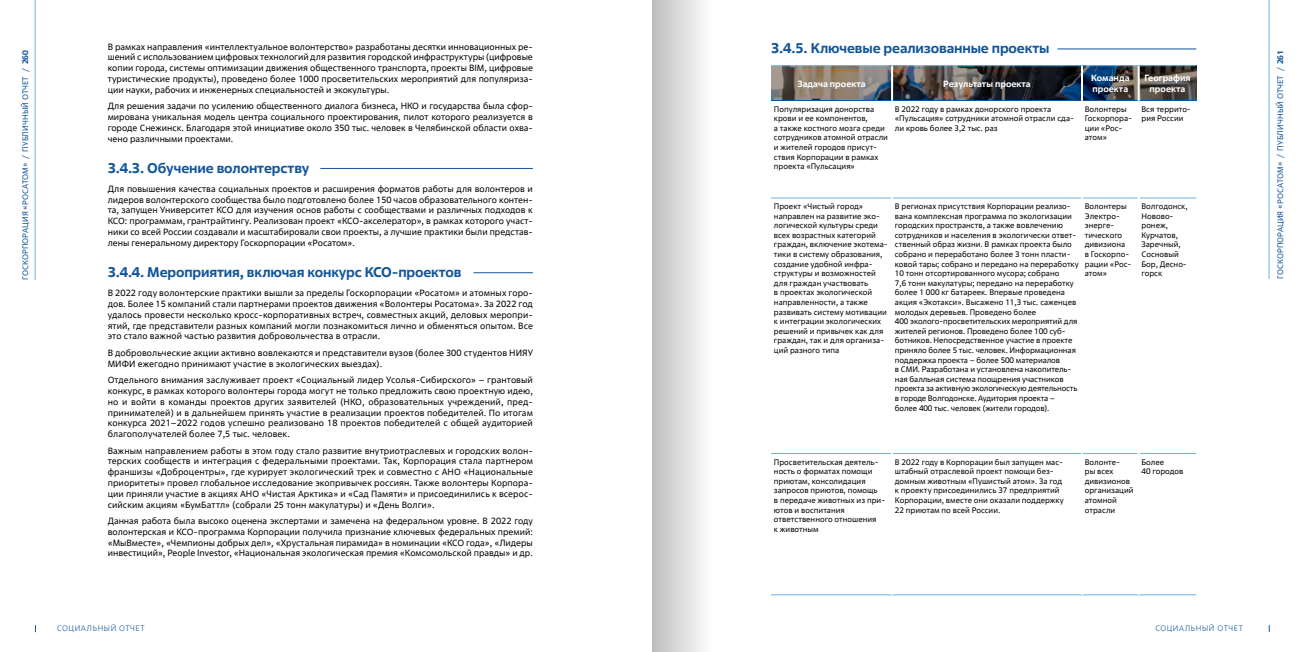
<style>
.page{position:relative;width:1304px;height:652px;background:#fff}
.page>*{position:absolute;margin:0;border:0;box-sizing:border-box;transform-origin:0 0}
.t1{font:700 14px "Rosatom";letter-spacing:-.01em;color:#11559b}
.t2{font:9px/10.8px "Rosatom";letter-spacing:.01em;color:#000;text-align:justify}
.t3{font:700 9px/10.8px "Rosatom";color:#fff}
.t4{font:8px/9.6px "Rosatom";color:#000}
.t5{font:8px "Rosatom";letter-spacing:.01em;color:#11559b}
.t6{font:300 8px "Rosatom";letter-spacing:.07em;color:#11559b}
.t7{font:700 8px "Rosatom";color:#11559b}
.s1{font-weight:700}
</style>
<div class="page">
<hr style="left:35px;top:0;width:1px;height:280px;background:#6bb1e2">
<hr style="left:1269px;top:0;width:1px;height:279px;background:#6bb1e2">
<svg style="left:771px;top:67px;width:425px;height:33px;background:#4e4d4e"></svg>
<hr style="left:320px;top:168px;width:213px;height:1px;background:#11559b">
<hr style="left:473px;top:273px;width:60px;height:1px;background:#11559b">
<hr style="left:1057px;top:49px;width:139px;height:1px;background:#11559b">
<hr style="left:771px;top:66px;width:121px;height:1px;background:#6bb1e2">
<hr style="left:771px;top:198px;width:120px;height:1px;background:#6bb1e2">
<hr style="left:771px;top:453px;width:120px;height:1px;background:#6bb1e2">
<hr style="left:771px;top:595px;width:121px;height:1px;background:#6bb1e2">
<hr style="left:893px;top:198px;width:188px;height:1px;background:#6bb1e2">
<hr style="left:893px;top:453px;width:188px;height:1px;background:#6bb1e2">
<hr style="left:892px;top:595px;width:190px;height:1px;background:#6bb1e2">
<hr style="left:1083px;top:198px;width:55px;height:1px;background:#6bb1e2">
<hr style="left:1140px;top:198px;width:56px;height:1px;background:#6bb1e2">
<hr style="left:1083px;top:453px;width:55px;height:1px;background:#6bb1e2">
<hr style="left:1140px;top:453px;width:56px;height:1px;background:#6bb1e2">
<hr style="left:1082px;top:595px;width:57px;height:1px;background:#6bb1e2">
<hr style="left:1139px;top:595px;width:57px;height:1px;background:#6bb1e2">
<hr style="left:771px;top:100px;width:120px;height:1px;background:#11559b">
<hr style="left:893px;top:100px;width:188px;height:1px;background:#11559b">
<hr style="left:1083px;top:100px;width:55px;height:1px;background:#11559b">
<hr style="left:1140px;top:100px;width:56px;height:1px;background:#11559b">
<hr style="left:892px;top:66px;width:190px;height:1px;background:#6bb1e2">
<hr style="left:1082px;top:66px;width:57px;height:1px;background:#6bb1e2">
<hr style="left:1139px;top:66px;width:57px;height:1px;background:#6bb1e2">
<hr style="left:891px;top:66px;width:2px;height:35px;background:#fff">
<hr style="left:1081px;top:66px;width:2px;height:35px;background:#fff">
<hr style="left:1138px;top:66px;width:2px;height:35px;background:#fff">
<div style="left:652px;top:0;width:68px;height:652px;background:linear-gradient(to right,#bebebe,#fff)"></div>
<p class="t7" style="left:20px;top:64px;width:16px;rotate:-90deg">260</p>
<p class="t5" style="left:20px;top:280px;width:213px;rotate:-90deg">ГОСКОРПОРАЦИЯ «РОСАТОМ» / ПУБЛИЧНЫЙ ОТЧЕТ /</p>
<p class="t2" style="left:108px;top:41px;width:427px">В рамках направления «интеллектуальное волонтерство» разработаны десятки инновационных ре&shy;шений с использованием цифровых технологий для развития городской инфраструктуры (цифровые копии города, системы оптимизации движения общественного транспорта, проекты BIM, цифровые туристические продукты), проведено более 1000 просветительских мероприятий для популяриза&shy;ции науки, рабочих и инженерных специальностей и экокультуры.</p>
<p class="t2" style="left:108px;top:101px;width:427px">Для решения задачи по усилению общественного диалога бизнеса, НКО и государства была сфор&shy;мирована уникальная модель центра социального проектирования, пилот которого реализуется в городе Снежинск. Благодаря этой инициативе около 350 тыс. человек в Челябинской области охва&shy;чено различными проектами.</p>
<h1 class="t1" style="left:108px;top:159px;width:203px">3.4.3. Обучение волонтерству</h1>
<p class="t2" style="left:108px;top:183px;width:427px">Для повышения качества социальных проектов и расширения форматов работы для волонтеров и лидеров волонтерского сообщества было подготовлено более 150 часов образовательного контен&shy;та, запущен Университет КСО для изучения основ работы с сообществами и различных подходов к КСО: программам, грантрайтингу. Реализован проект «КСО-акселератор», в рамках которого участ&shy;ники со всей России создавали и масштабировали свои проекты, а лучшие практики были представ&shy;лены генеральному директору Госкорпорации «Росатом».</p>
<h1 class="t1" style="left:108px;top:263px;width:355px">3.4.4. Мероприятия, включая конкурс КСО-проектов</h1>
<p class="t2" style="left:108px;top:288px;width:427px">В 2022 году волонтерские практики вышли за пределы Госкорпорации «Росатом» и атомных горо&shy;дов. Более 15 компаний стали партнерами проектов движения «Волонтеры Росатома». За 2022 год удалось провести несколько кросс-корпоративных встреч, совместных акций, деловых меропри&shy;ятий, где представители разных компаний могли познакомиться лично и обменяться опытом. Все это стало важной частью развития добровольчества в отрасли.</p>
<p class="t2" style="left:108px;top:347px;width:427px">В добровольческие акции активно вовлекаются и представители вузов (более 300 студентов НИЯУ<br>МИФИ ежегодно принимают участие в экологических выездах).</p>
<p class="t2" style="left:108px;top:374px;width:427px">Отдельного внимания заслуживает проект «Социальный лидер Усолья-Сибирского» – грантовый конкурс, в рамках которого волонтеры города могут не только предложить свою проектную идею, но и войти в команды проектов других заявителей (НКО, образовательных учреждений, пред&shy;принимателей) и в дальнейшем принять участие в реализации проектов победителей. По итогам конкурса 2021–2022 годов успешно реализовано 18 проектов победителей с общей аудиторией благополучателей более 7,5 тыс. человек.</p>
<p class="t2" style="left:108px;top:445px;width:427px">Важным направлением работы в этом году стало развитие внутриотраслевых и городских волон&shy;терских сообществ и интеграция с федеральными проектами. Так, Корпорация стала партнером франшизы «Доброцентры», где курирует экологический трек и совместно с АНО «Национальные приоритеты» провел глобальное исследование экопривычек россиян. Также волонтеры Корпора&shy;ции приняли участие в акциях АНО «Чистая Арктика» и «Сад Памяти» и присоединились к всерос&shy;сийским акциям «БумБаттл» (собрали 25 тонн макулатуры) и «День Волги».</p>
<p class="t2" style="left:108px;top:515px;width:427px">Данная работа была высоко оценена экспертами и замечена на федеральном уровне. В 2022 году волонтерская и КСО-программа Корпорации получила признание ключевых федеральных премий: «МыВместе», «Чемпионы добрых дел», «Хрустальная пирамида» в номинации «КСО года», «Лидеры инвестиций», People Investor, «Национальная экологическая премия «Комсомольской правды» и др.</p>
<h1 class="t1" style="left:771px;top:39px;width:280px">3.4.5. Ключевые реализованные проекты</h1>
<p class="t3" style="left:797px;top:78px;width:70px">Задача проекта</p>
<p class="t3" style="left:943px;top:78px;width:89px">Результаты проекта</p>
<p class="t3" style="left:1091px;top:72px;width:40px">Команда проекта</p>
<p class="t3" style="left:1144px;top:72px;width:48px;text-align:center">География проекта</p>
<p class="t4" style="left:774px;top:104px;width:116px">Популяризация донорства крови и ее компонентов,<br>а также костного мозга среди сотрудников атомной отрасли и жителей городов присут&shy;ствия Корпорации в рамках проекта «Пульсация»</p>
<p class="t4" style="left:895px;top:104px;width:181px">В 2022 году в рамках донорского проекта «Пульсация» сотрудники атомной отрасли сда&shy;ли кровь более 3,2 тыс. раз</p>
<p class="t4" style="left:1085px;top:104px;width:49px">Волонтеры<br>Госкорпора&shy;ции «Рос&shy;атом»</p>
<p class="t4" style="left:1141px;top:104px;width:51px">Вся террито&shy;рия России</p>
<p class="t4" style="left:774px;top:201px;width:115px">Проект «Чистый город» направлен на развитие эко&shy;логической культуры среди всех возрастных категорий граждан, включение экотема&shy;тики в систему образования, создание удобной инфра&shy;структуры и возможностей для граждан участвовать<br>в проектах экологической направленности, а также развивать систему мотивации к интеграции экологических решений и привычек как для граждан, так и для организа&shy;ций разного типа</p>
<p class="t4" style="left:895px;top:201px;width:185px">В регионах присутствия Корпорации реализо&shy;вана комплексная программа по экологизации городских пространств, а также вовлечению сотрудников и населения в экологически ответ&shy;ственный образ жизни. В рамках проекта было собрано и переработано более 3 тонн пласти&shy;ковой тары; собрано и передано на переработку 10 тонн отсортированного мусора; собрано<br>7,6 тонн макулатуры; передано на переработку более 1 000 кг батареек. Впервые проведена акция «Экотакси». Высажено 11,3 тыс. саженцев молодых деревьев. Проведено более<br>400 эколого-просветительских мероприятий для жителей регионов. Проведено более 100 суб&shy;ботников. Непосредственное участие в проекте приняло более 5 тыс. человек. Информационная поддержка проекта – более 500 материалов<br>в СМИ. Разработана и установлена накопитель&shy;ная балльная система поощрения участников проекта за активную экологическую деятельность в городе Волгодонске. Аудитория проекта – более 400 тыс. человек (жители городов).</p>
<p class="t4" style="left:1085px;top:201px;width:47px">Волонтеры<br>Электро&shy;энерге&shy;тического дивизиона в Госкорпо&shy;рации «Рос&shy;атом»</p>
<p class="t4" style="left:1141px;top:201px;width:48px">Волгодонск,<br>Новово&shy;ронеж,<br>Курчатов,<br>Заречный,<br>Сосновый<br>Бор, Десно&shy;горск</p>
<p class="t4" style="left:774px;top:457px;width:113px">Просветительская деятель&shy;ность о форматах помощи приютам, консолидация запросов приютов, помощь<br>в передаче животных из при&shy;ютов и воспитания ответственного отношения<br>к животным</p>
<p class="t4" style="left:895px;top:457px;width:170px">В 2022 году в Корпорации был запущен мас&shy;штабный отраслевой проект помощи без&shy;домным животным «Пушистый атом». За год к проекту присоединились 37 предприятий Корпорации, вместе они оказали поддержку 22 приютам по всей России.</p>
<p class="t4" style="left:1085px;top:457px;width:50px">Волонте-<br>ры всех дивизионов организаций атомной отрасли</p>
<p class="t4" style="left:1141px;top:457px;width:43px">Более<br>40 городов</p>
<p class="t6" style="left:57px;top:623px;width:89px">СОЦИАЛЬНЫЙ ОТЧЕТ</p>
<p class="t6" style="left:1155px;top:623px;width:89px">СОЦИАЛЬНЫЙ ОТЧЕТ</p>
<p class="t5" style="left:1275px;top:279px;width:230px;rotate:-90deg">ГОСКОРПОРАЦИЯ «РОСАТОМ» / ПУБЛИЧНЫЙ ОТЧЕТ / <span class="s1">261</span></p>
</div>
